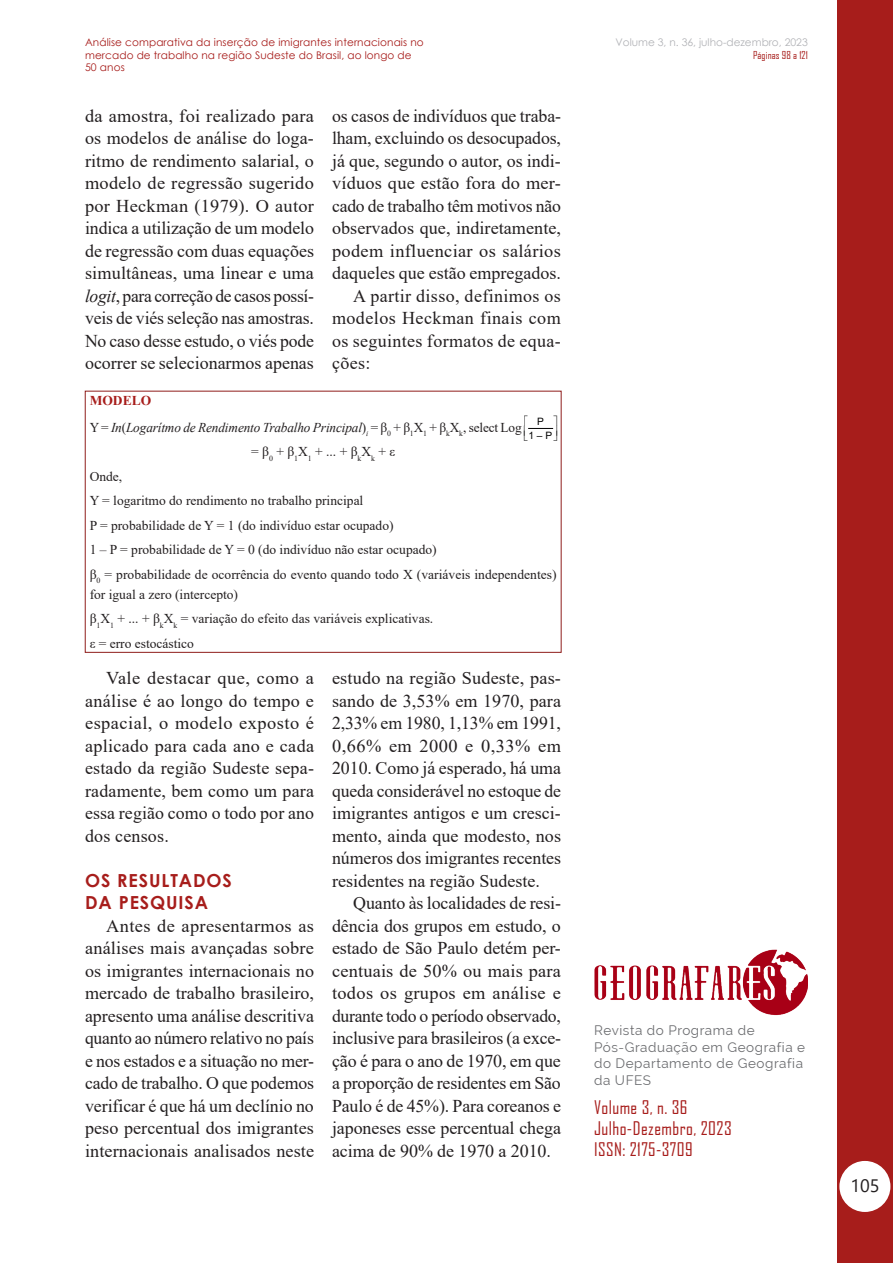
<style>
.page{position:relative;width:893px;height:1263px;background:#fff}
.page>*{position:absolute;margin:0;border:0;box-sizing:border-box;transform-origin:0 0}
.Geo_Parágrafo_normal{font:18px/22.5px "Times New Roman";color:#231f20;text-align:justify}
.t1{font:18px/21px "Agency FB";letter-spacing:.025em;color:#a71d1b}
.Geo_Título_Capítulo_Vermelho{font:700 18px/22.5px "Century Gothic";letter-spacing:.05em;color:#a71d1b}
.t2{font:18px "Segoe UI";color:#231f20}
.Geo_Legenda{font:13.5px/20.2px "Times New Roman";color:#231f20}
.t3{font:13.5px/16.5px "Raleway";letter-spacing:.04em;color:#6c6d70}
.Geo_Legenda-2{font:italic 13.5px "Times New Roman";letter-spacing:-.01em;color:#231f20}
.Geo_Legenda-3{font:700 13.5px "Times New Roman";color:#a71d1b}
.t4{font:10.5px/12.6px "Century Gothic";letter-spacing:.01em;color:#a71d1b}
.t5{font:10.5px "Century Gothic";color:#b2b3b7}
.t6{font:10.5px "Agency FB";letter-spacing:.01em;color:#a71d1b}
.t7{font:10.2px/14.4px "Arial";color:#000;text-align:center}
.s1{font-style:italic}
.s2{font-style:normal}
</style>
<div class="page">
<div style="left:837px;top:0;width:56px;height:1263px;background:#a71d1b"></div>
<div style="left:839px;top:1161px;width:51px;height:51px;background:#fff;border-radius:50%"></div>
<img style="left:594px;top:949px;width:213px;height:67px">
<svg style="left:528px;top:427px;width:26px;height:2px"></svg>
<p class="t4" style="left:85px;top:36px;width:340px">Análise comparativa da inserção de imigrantes internacionais no mercado de trabalho na região Sudeste do Brasil, ao longo de<br>50 anos</p>
<p class="Geo_Parágrafo_normal" style="left:85px;top:104px;width:231px">da amostra, foi realizado para os modelos de análise do loga&shy;ritmo de rendimento salarial, o modelo de regressão sugerido por Heckman (1979). O autor indica a utilização de um modelo de regressão com duas equações simultâneas, uma linear e uma <span class="s1">logit</span>, para correção de casos possí&shy;veis de viés seleção nas amostras.<br>No caso desse estudo, o viés pode ocorrer se selecionarmos apenas</p>
<p class="Geo_Parágrafo_normal" style="left:332px;top:104px;width:231px">os casos de indivíduos que traba&shy;lham, excluindo os desocupados, já que, segundo o autor, os indi&shy;víduos que estão fora do mer&shy;cado de trabalho têm motivos não observados que, indiretamente, podem influenciar os salários daqueles que estão empregados.</p>
<p class="Geo_Parágrafo_normal" style="left:332px;top:284px;width:230px;text-indent:21px">A partir disso, definimos os modelos Heckman finais com os seguintes formatos de equa&shy;ções:</p>
<p class="Geo_Legenda-3" style="left:90px;top:390px;width:63px">MODELO</p>
<p class="Geo_Legenda-2" style="left:90px;top:418px;width:434px"><span class="s2">Y =</span> In<span class="s2">(</span>Logarítmo de Rendimento Trabalho Principal<span class="s2">)</span><sub>i</sub> <span class="s2">= β</span><sub>0</sub> <span class="s2">+ β</span><sub>1</sub><span class="s2">X</span><sub>1</sub> <span class="s2">+ β</span><sub>k</sub><span class="s2">X</span><sub>k</sub><span class="s2">, select Log</span></p>
<p class="t7" style="left:528px;top:414px;width:25px">P<br>1 – P</p>
<p class="Geo_Legenda" style="left:251px;top:441px;width:146px">= β<sub>0</sub> + β<sub>1</sub>X<sub>1</sub> + ... + β<sub>k</sub>X<sub>k</sub> + ε</p>
<p class="Geo_Legenda" style="left:90px;top:465px;width:34px">Onde,</p>
<p class="Geo_Legenda" style="left:90px;top:490px;width:275px">Y = logaritmo do rendimento no trabalho principal</p>
<p class="Geo_Legenda" style="left:90px;top:514px;width:305px">P = probabilidade de Y = 1 (do indivíduo estar ocupado)</p>
<p class="Geo_Legenda" style="left:90px;top:539px;width:349px">1 – P = probabilidade de Y = 0 (do indivíduo não estar ocupado)</p>
<p class="Geo_Legenda" style="left:90px;top:563px;width:468px">β<sub>0</sub> = probabilidade de ocorrência do evento quando todo X (variáveis independentes) for igual a zero (intercepto)</p>
<p class="Geo_Legenda" style="left:90px;top:608px;width:345px">β<sub>1</sub>X<sub>1</sub> + ... + β<sub>k</sub>X<sub>k</sub> = variação do efeito das variáveis explicativas.</p>
<p class="Geo_Legenda" style="left:90px;top:633px;width:106px">ε = erro estocástico</p>
<p class="Geo_Parágrafo_normal" style="left:85px;top:666px;width:231px;text-indent:21px">Vale destacar que, como a análise é ao longo do tempo e espacial, o modelo exposto é aplicado para cada ano e cada estado da região Sudeste sepa&shy;radamente, bem como um para essa região como o todo por ano dos censos.</p>
<p class="Geo_Título_Capítulo_Vermelho" style="left:85px;top:868px;width:148px">OS RESULTADOS<br>DA PESQUISA</p>
<p class="Geo_Parágrafo_normal" style="left:85px;top:914px;width:231px;text-indent:21px">Antes de apresentarmos as análises mais avançadas sobre os imigrantes internacionais no mercado de trabalho brasileiro, apresento uma análise descritiva quanto ao número relativo no país e nos estados e a situação no mer&shy;cado de trabalho. O que podemos verificar é que há um declínio no peso percentual dos imigrantes internacionais analisados neste</p>
<p class="Geo_Parágrafo_normal" style="left:332px;top:666px;width:231px">estudo na região Sudeste, pas&shy;sando de 3,53% em 1970, para 2,33% em 1980, 1,13% em 1991, 0,66% em 2000 e 0,33% em 2010. Como já esperado, há uma queda considerável no estoque de imigrantes antigos e um cresci&shy;mento, ainda que modesto, nos números dos imigrantes recentes residentes na região Sudeste.</p>
<p class="Geo_Parágrafo_normal" style="left:332px;top:891px;width:231px;text-indent:21px">Quanto às localidades de resi&shy;dência dos grupos em estudo, o estado de São Paulo detém per&shy;centuais de 50% ou mais para todos os grupos em análise e durante todo o período observado, inclusive para brasileiros (a exce&shy;ção é para o ano de 1970, em que a proporção de residentes em São Paulo é de 45%). Para coreanos e japoneses esse percentual chega acima de 90% de 1970 a 2010.</p>
<p class="t5" style="left:615px;top:35px;width:194px">Volume 3, n. 36, julho-dezembro, 2023</p>
<p class="t6" style="left:753px;top:49px;width:56px">Páginas 98 a 121</p>
<p class="t3" style="left:594px;top:1022px;width:213px">Revista do Programa de<br>Pós-Graduação em Geografia e do Departamento de Geografia da UFES</p>
<p class="t1" style="left:594px;top:1096px;width:139px">Volume 3, n. 36<br>Julho-Dezembro, 2023<br>ISSN: 2175-3709</p>
<p class="t2" style="left:850px;top:1168px;width:31px">105</p>
</div>
